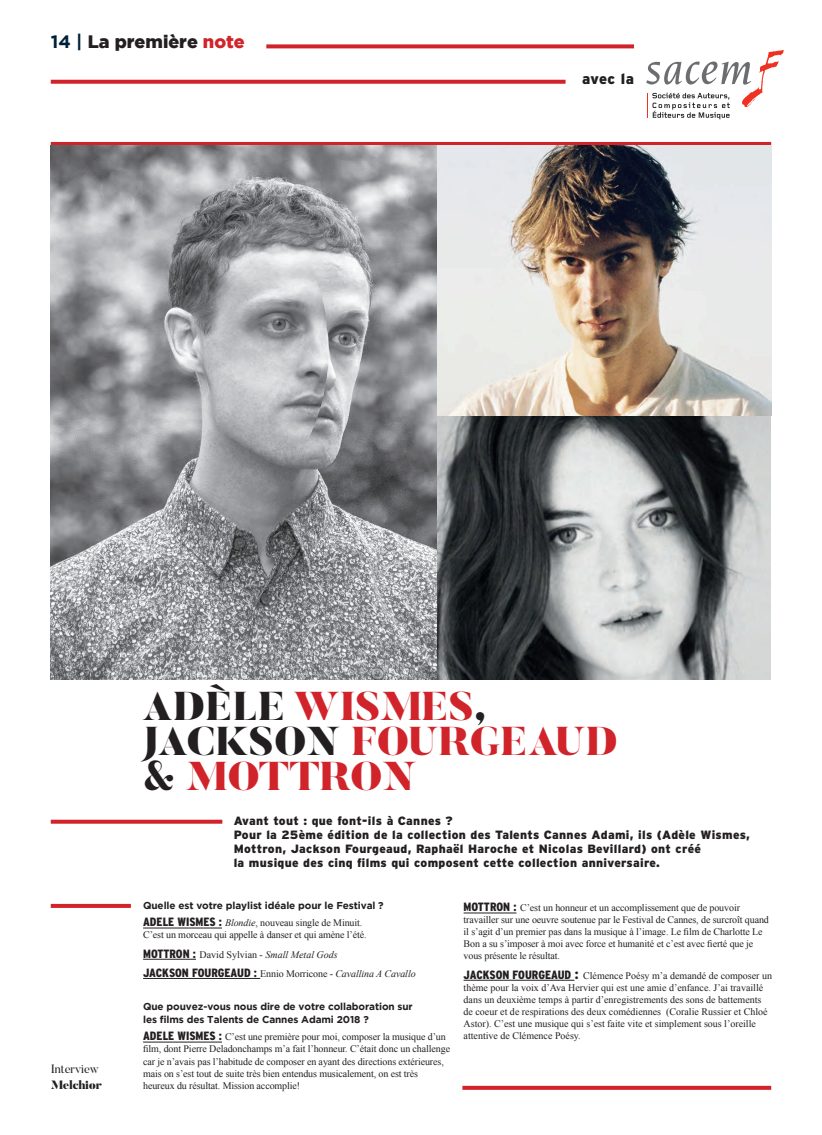
<style>
.page{position:relative;width:822px;height:1135px;background:#fff}
.page>*{position:absolute;margin:0;border:0;box-sizing:border-box;transform-origin:0 0}
.t1{font:900 40px/35px "Butler";color:#d1232a}
.t2{font:900 18px "Gotham";color:#231f20}
.t3{font:900 14.8px "Interstate";letter-spacing:.015em;color:#231f20}
.t4{font:900 12px/14px "Interstate";letter-spacing:.025em;color:#231f20}
.t5{font:900 condensed 12px "Interstate";color:#231f20}
.t6{font:12px "Butler";color:#231f20}
.t7{font:900 12px "Butler";letter-spacing:-.02em;color:#231f20}
.t8{font:10px/12px "Times New Roman";letter-spacing:-.01em;color:#231f20}
.t9{font:700 10px/13.2px "Gotham";letter-spacing:-.01em;color:#231f20}
.t10{font:italic 10px "Times New Roman";color:#231f20}
.s1{font-weight:700;color:#001f36}
.s2{color:#d1232a}
.s3{color:#231f20}
.s4{font-family:"Interstate";font-weight:900;font-stretch:condensed;font-size:12px}
.s5{font-style:italic}
.s6{font-family:"Interstate";font-weight:900;font-style:normal;font-stretch:condensed;font-size:12px}
.s7{font-style:normal}
.s8{font-family:"Times New Roman";font-weight:400;font-stretch:normal;font-size:10px}
.s9{font-family:"Times New Roman";font-weight:400;font-style:italic;font-stretch:normal;font-size:10px}
.s10{font-family:"Butler";font-weight:700;font-size:16px}
</style>
<div class="page">
<hr style="left:143px;top:927px;width:79px;height:1px;background:#231f20">
<hr style="left:143px;top:958px;width:53px;height:1px;background:#231f20">
<hr style="left:143px;top:978px;width:117px;height:1px;background:#231f20">
<hr style="left:143px;top:1041px;width:79px;height:1px;background:#231f20">
<hr style="left:463px;top:912px;width:53px;height:1px;background:#231f20">
<hr style="left:463px;top:979px;width:111px;height:1px;background:#231f20">
<svg style="left:51px;top:903px;width:80px;height:4px"></svg>
<svg style="left:462px;top:1085px;width:309px;height:4px"></svg>
<svg style="left:51px;top:819px;width:171px;height:4px"></svg>
<svg style="left:51px;top:80px;width:514px;height:4px;background:#d43138"></svg>
<svg style="left:51px;top:142px;width:720px;height:4px;background:#c54349"></svg>
<svg style="left:266px;top:44px;width:368px;height:4px"></svg>
<svg style="left:646px;top:50px;width:137px;height:69px"></svg>
<img style="left:51px;top:146px;width:386px;height:534px">
<img style="left:437px;top:415px;width:333px;height:265px">
<img style="left:437px;top:146px;width:334px;height:269px">
<h2 class="t2" style="left:51px;top:32px;width:195px"><span class="s1">14 |</span> La première <span class="s2">note</span></h2>
<h3 class="t3" style="left:582px;top:70px;width:53px">avec la</h3>
<h1 class="t1" style="left:142px;top:689px;width:477px"><span class="s3">ADÈLE</span> WISMES<span class="s3">,<br>JACKSON</span> FOURGEAUD <span class="s3">&amp;</span> MOTTRON</h1>
<p class="t6" style="left:51px;top:1060px;width:49px">Interview</p>
<p class="t7" style="left:51px;top:1076px;width:53px">Melchior</p>
<p class="t4" style="left:234px;top:813px;width:517px">Avant tout : que font-ils à Cannes ?<br>Pour la 25ème édition de la collection des Talents Cannes Adami, ils (Adèle Wismes, Mottron, Jackson Fourgeaud, Raphaël Haroche et Nicolas Bevillard) ont créé<br>la musique des cinq films qui composent cette collection anniversaire.</p>
<p class="t9" style="left:143px;top:898px;width:242px">Quelle est votre playlist idéale pour le Festival ?</p>
<p class="t8" style="left:143px;top:916px;width:225px"><span class="s4">ADELE WISMES :</span> <span class="s5">Blondie</span>, nouveau single de Minuit.<br>C’est un morceau qui appelle à danser et qui amène l’été.</p>
<p class="t10" style="left:143px;top:947px;width:196px"><span class="s6">MOTTRON :</span> <span class="s7">David Sylvian -</span> Small Metal Gods</p>
<p class="t5" style="left:143px;top:965px;width:274px">JACKSON FOURGEAUD : <span class="s8">Ennio Morricone -</span> <span class="s9">Cavallina A Cavallo</span></p>
<p class="t9" style="left:143px;top:999px;width:271px">Que pouvez-vous nous dire de votre collaboration sur les films des Talents de Cannes Adami 2018 ?</p>
<p class="t8" style="left:143px;top:1030px;width:308px"><span class="s4">ADELE WISMES :</span> C’est une première pour moi, composer la musique d’un film, dont Pierre Deladonchamps m’a fait l’honneur. C’était donc un challenge car je n’avais pas l’habitude de composer en ayant des directions extérieures, mais on s’est tout de suite très bien entendus musicalement, on est très heureux du résultat. Mission accomplie!</p>
<p class="t8" style="left:463px;top:901px;width:307px"><span class="s4">MOTTRON :</span> C’est un honneur et un accomplissement que de pouvoir travailler sur une oeuvre soutenue par le Festival de Cannes, de surcroît quand il s’agit d’un premier pas dans la musique à l’image. Le film de Charlotte Le Bon a su s’imposer à moi avec force et humanité et c’est avec fierté que je vous présente le résultat.</p>
<p class="t8" style="left:463px;top:969px;width:310px"><span class="s4">JACKSON FOURGEAUD</span> <span class="s10">:</span> Clémence Poésy m’a demandé de composer un thème pour la voix d’Ava Hervier qui est une amie d’enfance. J’ai travaillé dans un deuxième temps à partir d’enregistrements des sons de battements de coeur et de respirations des deux comédiennes (Coralie Russier et Chloé Astor). C’est une musique qui s’est faite vite et simplement sous l’oreille attentive de Clémence Poésy.</p>
</div>
